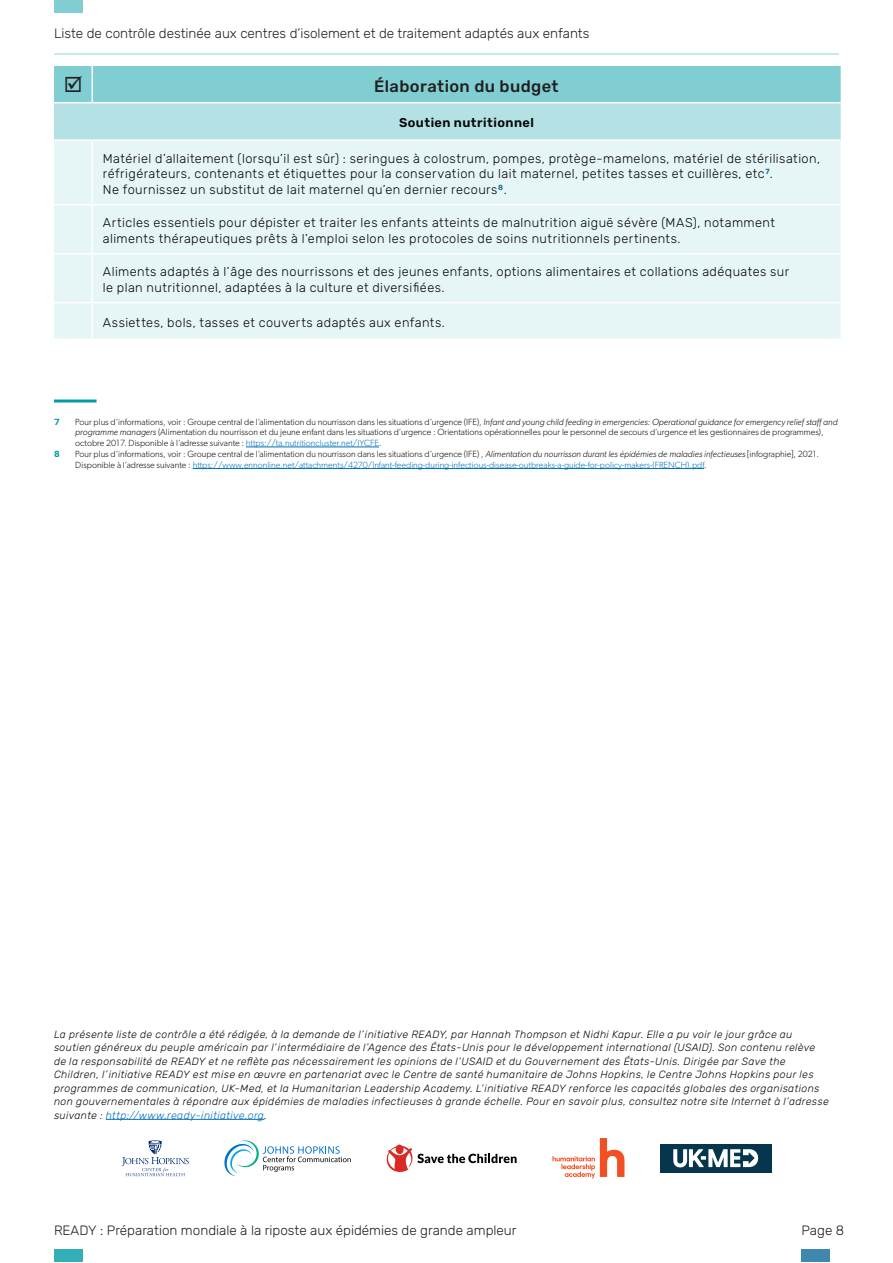
<style>
.page{position:relative;width:893px;height:1263px;background:#fff}
.page>*{position:absolute;margin:0;border:0;box-sizing:border-box;transform-origin:0 0}
.Acronyms{font:500 16.5px "Rubik";letter-spacing:.025em;color:#231f20}
.t1{font:300 13.5px "Rubik";color:#231f20}
.Acronyms-2{font:300 12.75px/15.8px "Rubik";letter-spacing:.03em;color:#070906}
.Acronyms-3{font:600 12.75px "Rubik";letter-spacing:.035em;color:#070906}
.Body_1{font:italic 300 10.5px/13.5px "Rubik";letter-spacing:.035em;color:#070906}
.Footnotes{font:300 9px/10.8px "Gibson";color:#070906}
.Footnotes-2{font:600 9px "Gibson";color:#009ca6}
.s1{font-style:italic}
.s2{color:#006fb9}
</style>
<div class="page">
<div style="left:54px;top:1249px;width:28px;height:13px;background:#33afb7"></div>
<div style="left:801px;top:1249px;width:29px;height:13px;background:#3f87ad"></div>
<div style="left:54px;top:0;width:28px;height:13px;background:#80cdd2"></div>
<hr style="left:54px;top:53px;width:785px;height:2px;background:#009ca6">
<div style="left:54px;top:141px;width:787px;height:198px;background:#e6f5f6"></div>
<hr style="left:92px;top:141px;width:1px;height:63px;background:#fff">
<hr style="left:54px;top:204px;width:38px;height:2px;background:#fff">
<hr style="left:92px;top:204px;width:749px;height:2px;background:#fff">
<hr style="left:92px;top:206px;width:1px;height:47px;background:#fff">
<hr style="left:54px;top:253px;width:38px;height:1px;background:#fff">
<hr style="left:92px;top:253px;width:749px;height:1px;background:#fff">
<hr style="left:92px;top:254px;width:1px;height:48px;background:#fff">
<hr style="left:54px;top:302px;width:38px;height:1px;background:#fff">
<hr style="left:92px;top:302px;width:749px;height:1px;background:#fff">
<hr style="left:92px;top:303px;width:1px;height:36px;background:#fff">
<hr style="left:54px;top:399px;width:43px;height:3px;background:#009ca6">
<hr style="left:246px;top:447px;width:133px;height:1px;background:#006fb9">
<hr style="left:193px;top:468px;width:511px;height:1px;background:#006fb9">
<hr style="left:106px;top:1119px;width:158px;height:1px;background:#006fb9">
<svg style="left:552px;top:1138px;width:72px;height:40px"></svg>
<div style="left:660px;top:1144px;width:111px;height:28px;background:#05364d"></div>
<svg style="left:673px;top:1149px;width:85px;height:18px"></svg>
<svg style="left:224px;top:1140px;width:127px;height:36px"></svg>
<svg style="left:386px;top:1144px;width:131px;height:28px"></svg>
<svg style="left:122px;top:1140px;width:67px;height:36px"></svg>
<svg style="left:54px;top:66px;width:787px;height:74px;background:#9cd8dc"></svg>
<p class="t1" style="left:54px;top:26px;width:537px">Liste de contrôle destinée aux centres d’isolement et de traitement adaptés aux enfants</p>
<p class="Acronyms" style="left:374px;top:77px;width:186px">Élaboration du budget</p>
<p class="Acronyms-3" style="left:399px;top:116px;width:136px">Soutien nutritionnel</p>
<p class="Acronyms-2" style="left:103px;top:151px;width:719px">Matériel d’allaitement (lorsqu’il est sûr) : seringues à colostrum, pompes, protège-mamelons, matériel de stérilisation, réfrigérateurs, contenants et étiquettes pour la conservation du lait maternel, petites tasses et cuillères, etc<sup>7</sup>.<br>Ne fournissez un substitut de lait maternel qu’en dernier recours<sup>8</sup>.</p>
<p class="Acronyms-2" style="left:103px;top:215px;width:674px">Articles essentiels pour dépister et traiter les enfants atteints de malnutrition aiguë sévère (MAS), notamment aliments thérapeutiques prêts à l’emploi selon les protocoles de soins nutritionnels pertinents.</p>
<p class="Acronyms-2" style="left:103px;top:264px;width:688px">Aliments adaptés à l’âge des nourrissons et des jeunes enfants, options alimentaires et collations adéquates sur le plan nutritionnel, adaptées à la culture et diversifiées.</p>
<p class="Acronyms-2" style="left:103px;top:315px;width:344px">Assiettes, bols, tasses et couverts adaptés aux enfants.</p>
<p class="Footnotes-2" style="left:54px;top:416px;width:7px">7</p>
<p class="Footnotes" style="left:75px;top:416px;width:764px">Pour plus d’informations, voir : Groupe central de l’alimentation du nourrisson dans les situations d’urgence (IFE)<span class="s1">, Infant and young child feeding in emergencies: Operational guidance for emergency relief staff and programme managers</span> (Alimentation du nourrisson et du jeune enfant dans les situations d’urgence : Orientations opérationnelles pour le personnel de secours d’urgence et les gestionnaires de programmes), octobre 2017. Disponible à l’adresse suivante : <span class="s2">https://ta.nutritioncluster.net/IYCFE</span>.</p>
<p class="Footnotes-2" style="left:54px;top:448px;width:7px">8</p>
<p class="Footnotes" style="left:75px;top:448px;width:745px">Pour plus d’informations, voir : Groupe central de l’alimentation du nourrisson dans les situations d’urgence (IFE) <span class="s1">, Alimentation du nourrisson durant les épidémies de maladies infectieuses</span> [infographie], 2021.<br>Disponible à l’adresse suivante : <span class="s2">https://www.ennonline.net/attachments/4270/Infant-feeding-during-infectious-disease-outbreaks-a-guide-for-policy-makers-(FRENCH).pdf</span>.</p>
<p class="Body_1" style="left:54px;top:1027px;width:776px">La présente liste de contrôle a été rédigée, à la demande de l’initiative READY, par Hannah Thompson et Nidhi Kapur. Elle a pu voir le jour grâce au soutien généreux du peuple américain par l’intermédiaire de l’Agence des États-Unis pour le développement international (USAID). Son contenu relève de la responsabilité de READY et ne reflète pas nécessairement les opinions de l’USAID et du Gouvernement des États-Unis. Dirigée par Save the Children, l’initiative READY est mise en œuvre en partenariat avec le Centre de santé humanitaire de Johns Hopkins, le Centre Johns Hopkins pour les programmes de communication, UK-Med, et la Humanitarian Leadership Academy. L’initiative READY renforce les capacités globales des organisations non gouvernementales à répondre aux épidémies de maladies infectieuses à grande échelle. Pour en savoir plus, consultez notre site Internet à l’adresse suivante : <span class="s2">http://www.ready-initiative.org</span>.</p>
<p class="t1" style="left:54px;top:1223px;width:464px">READY : Préparation mondiale à la riposte aux épidémies de grande ampleur</p>
<p class="t1" style="left:801px;top:1223px;width:44px">Page 8</p>
</div>
